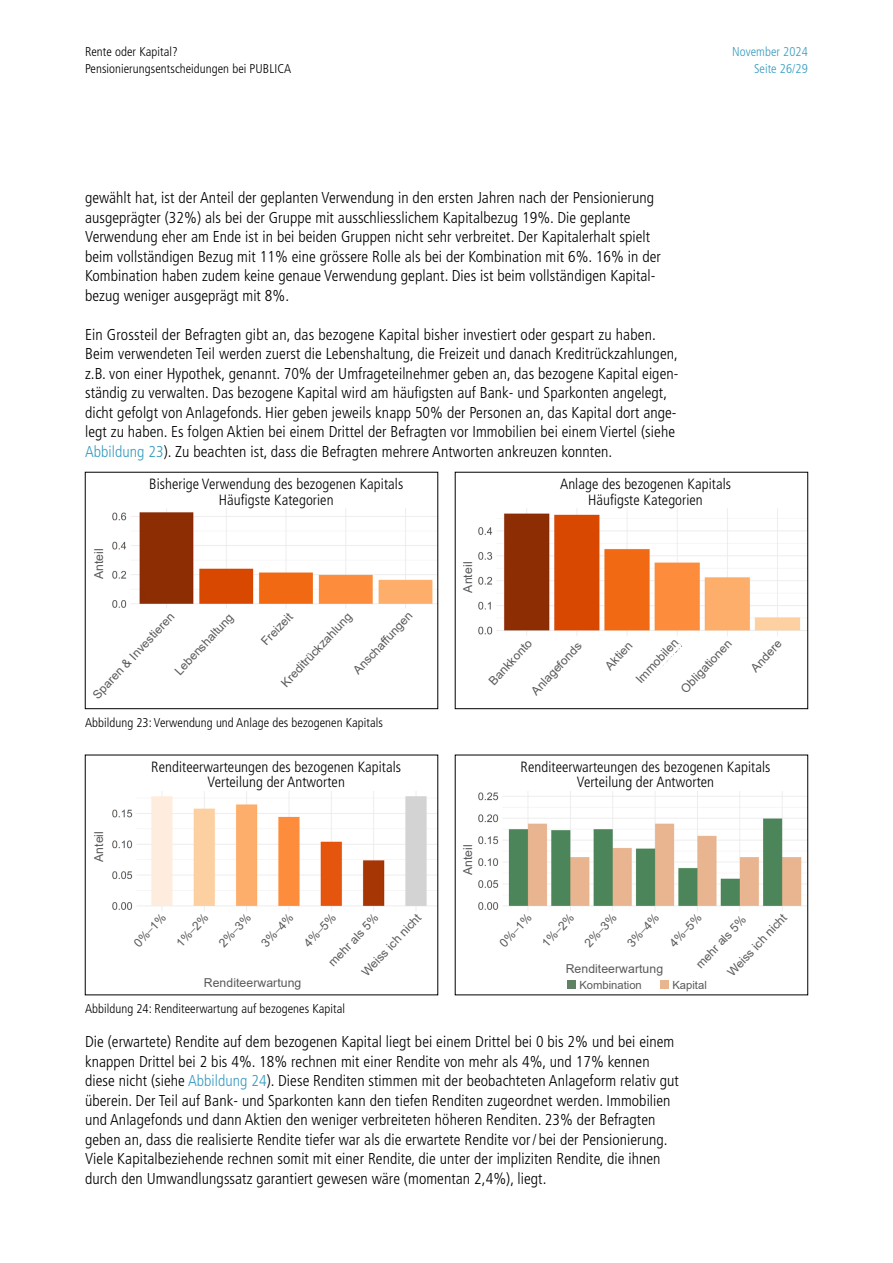
<style>
.page{position:relative;width:893px;height:1263px;background:#fff}
.page>*{position:absolute;margin:0;border:0;box-sizing:border-box;transform-origin:0 0}
.t1{font:300 condensed 15.75px/19.5px "Frutiger LT Std";letter-spacing:.005em;color:#000}
.t2{font:300 condensed 14.85px/15.8px "Frutiger LT Std";letter-spacing:.005em;color:#000;text-align:center}
.t3{font:300 condensed 12.75px/16.5px "Frutiger LT Std";letter-spacing:.005em;color:#000}
.t4{font:300 condensed 12.75px/16.5px "Frutiger LT Std";letter-spacing:.005em;color:#379cc0;text-align:right}
.t5{font:12.3px "Arial";letter-spacing:.005em;color:#58595b}
.t6{font:12px "Arial";color:#58595b}
.t7{font:11.25px "Arial";color:#58595b}
.s1{color:#379cc0}
.s2{font-family:"Frutiger LT Std";font-weight:300;font-stretch:condensed}
</style>
<div class="page">
<img style="left:112px;top:508px;width:324px;height:99px">
<div style="left:85px;top:472px;width:353px;height:237px;border:1px solid #000"></div>
<img style="left:478px;top:508px;width:328px;height:127px">
<div style="left:455px;top:472px;width:353px;height:237px;border:1px solid #000"></div>
<img style="left:112px;top:791px;width:324px;height:119px">
<img style="left:478px;top:791px;width:328px;height:119px">
<div style="left:568px;top:981px;width:8px;height:8px;background:#5e8263"></div>
<div style="left:661px;top:981px;width:8px;height:8px;background:#e8b58f"></div>
<p class="t3" style="left:85px;top:44px;width:208px">Rente oder Kapital?<br>Pensionierungsentscheidungen bei PUBLICA</p>
<p class="t4" style="left:732px;top:44px;width:77px">November 2024<br>Seite 26/29</p>
<p class="t1" style="left:85px;top:188px;width:577px">gewählt hat, ist der Anteil der geplanten Verwendung in den ersten Jahren nach der Pensionierung ausgeprägter (32%) als bei der Gruppe mit ausschliesslichem Kapitalbezug 19%. Die geplante Verwendung eher am Ende ist in bei beiden Gruppen nicht sehr verbreitet. Der Kapitalerhalt spielt beim vollständigen Bezug mit 11% eine grössere Rolle als bei der Kombination mit 6%. 16% in der Kombination haben zudem keine genaue Verwendung geplant. Dies ist beim vollständigen Kapital&shy;bezug weniger ausgeprägt mit 8%.</p>
<p class="t1" style="left:85px;top:325px;width:595px">Ein Grossteil der Befragten gibt an, das bezogene Kapital bisher investiert oder gespart zu haben.<br>Beim verwendeten Teil werden zuerst die Lebenshaltung, die Freizeit und danach Kreditrückzahlungen, z.B. von einer Hypothek, genannt. 70% der Umfrageteilnehmer geben an, das bezogene Kapital eigen&shy;ständig zu verwalten. Das bezogene Kapital wird am häufigsten auf Bank- und Sparkonten angelegt, dicht gefolgt von Anlagefonds. Hier geben jeweils knapp 50% der Personen an, das Kapital dort ange&shy;legt zu haben. Es folgen Aktien bei einem Drittel der Befragten vor Immobilien bei einem Viertel (siehe <span class="s1">Abbildung 23</span>). Zu beachten ist, dass die Befragten mehrere Antworten ankreuzen konnten.</p>
<p class="t2" style="left:149px;top:476px;width:255px">Bisherige Verwendung des bezogenen Kapitals<br>Häufigste Kategorien</p>
<p class="t2" style="left:560px;top:476px;width:172px">Anlage des bezogenen Kapitals<br>Häufigste Kategorien</p>
<p class="t5" style="left:90px;top:579px;width:32px;rotate:-90deg">Anteil</p>
<p class="t6" style="left:89px;top:691px;width:115px;rotate:-47deg">Sparen &amp; Investieren</p>
<p class="t6" style="left:171px;top:668px;width:81px;rotate:-47deg">Lebenshaltung</p>
<p class="t6" style="left:257px;top:638px;width:41px;rotate:-47deg">Freizeit</p>
<p class="t6" style="left:277px;top:680px;width:98px;rotate:-47deg">Kreditrückzahlung</p>
<p class="t6" style="left:349px;top:667px;width:82px;rotate:-47deg">Anschaffungen</p>
<p class="t3" style="left:85px;top:714px;width:300px">Abbildung 23: Verwendung und Anlage des bezogenen Kapitals</p>
<p class="t5" style="left:90px;top:862px;width:32px;rotate:-90deg">Anteil</p>
<p class="t2" style="left:151px;top:759px;width:251px">Renditeerwarteungen des bezogenen Kapitals<br>Verteilung der Antworten</p>
<p class="t6" style="left:358px;top:969px;width:82px;rotate:-47deg">Weiss ich nicht</p>
<p class="t6" style="left:324px;top:959px;width:69px;rotate:-47deg">mehr als 5%</p>
<p class="t6" style="left:130px;top:940px;width:42px;rotate:-47deg">0%<span class="s2">–</span>1%</p>
<p class="t6" style="left:172px;top:940px;width:42px;rotate:-47deg">1%<span class="s2">–</span>2%</p>
<p class="t6" style="left:215px;top:940px;width:42px;rotate:-47deg">2%<span class="s2">–</span>3%</p>
<p class="t6" style="left:258px;top:940px;width:42px;rotate:-47deg">3%<span class="s2">–</span>4%</p>
<p class="t6" style="left:300px;top:940px;width:42px;rotate:-47deg">4%<span class="s2">–</span>5%</p>
<p class="t5" style="left:204px;top:974px;width:99px">Renditeerwartung</p>
<p class="t3" style="left:85px;top:1000px;width:262px">Abbildung 24: Renditeerwartung auf bezogenes Kapital</p>
<p class="t5" style="left:459px;top:593px;width:32px;rotate:-90deg">Anteil</p>
<p class="t6" style="left:527px;top:687px;width:69px;rotate:-47deg">Anlagefonds</p>
<p class="t6" style="left:601px;top:662px;width:35px;rotate:-47deg">Aktien</p>
<p class="t6" style="left:632px;top:676px;width:57px;rotate:-47deg">Immobilen</p>
<p class="t6" style="left:677px;top:685px;width:70px;rotate:-47deg">Obligationen</p>
<p class="t6" style="left:747px;top:664px;width:40px;rotate:-47deg">Andere</p>
<p class="t6" style="left:485px;top:677px;width:59px;rotate:-47deg">Bankkonto</p>
<p class="t5" style="left:459px;top:875px;width:32px;rotate:-90deg">Anteil</p>
<p class="t2" style="left:521px;top:759px;width:251px">Renditeerwarteungen des bezogenen Kapitals<br>Verteilung der Antworten</p>
<p class="t6" style="left:724px;top:969px;width:82px;rotate:-47deg">Weiss ich nicht</p>
<p class="t6" style="left:496px;top:940px;width:42px;rotate:-47deg">0%<span class="s2">–</span>1%</p>
<p class="t6" style="left:538px;top:940px;width:42px;rotate:-47deg">1%<span class="s2">–</span>2%</p>
<p class="t6" style="left:581px;top:940px;width:42px;rotate:-47deg">2%<span class="s2">–</span>3%</p>
<p class="t6" style="left:623px;top:940px;width:42px;rotate:-47deg">3%<span class="s2">–</span>4%</p>
<p class="t6" style="left:666px;top:940px;width:42px;rotate:-47deg">4%<span class="s2">–</span>5%</p>
<p class="t6" style="left:692px;top:960px;width:69px;rotate:-47deg">mehr als 5%</p>
<p class="t5" style="left:566px;top:960px;width:99px">Renditeerwartung</p>
<p class="t7" style="left:579px;top:977px;width:64px">Kombination</p>
<p class="t7" style="left:672px;top:977px;width:36px">Kapital</p>
<p class="t1" style="left:85px;top:1032px;width:595px">Die (erwartete) Rendite auf dem bezogenen Kapital liegt bei einem Drittel bei 0 bis 2% und bei einem knappen Drittel bei 2 bis 4%. 18% rechnen mit einer Rendite von mehr als 4%, und 17% kennen diese nicht (siehe <span class="s1">Abbildung 24</span>). Diese Renditen stimmen mit der beobachteten Anlageform relativ gut überein. Der Teil auf Bank- und Sparkonten kann den tiefen Renditen zugeordnet werden. Immobilien und Anlagefonds und dann Aktien den weniger verbreiteten höheren Renditen. 23% der Befragten geben an, dass die realisierte Rendite tiefer war als die erwartete Rendite vor/ bei der Pensionierung.<br>Viele Kapitalbeziehende rechnen somit mit einer Rendite, die unter der impliziten Rendite, die ihnen durch den Umwandlungssatz garantiert gewesen wäre (momentan 2,4%), liegt.</p>
</div>
